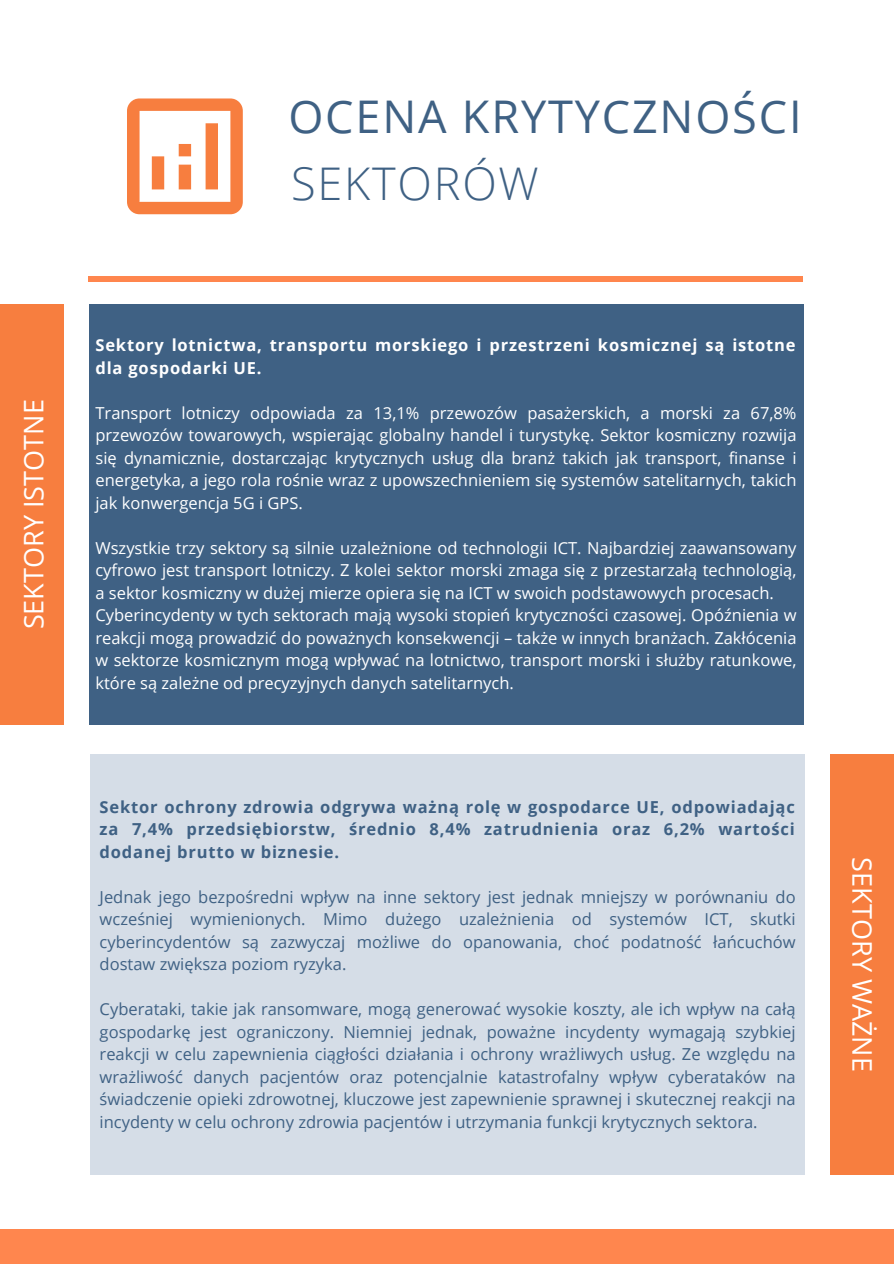
<style>
.page{position:relative;width:894px;height:1264px;background:#fff}
.page>*{position:absolute;margin:0;border:0;box-sizing:border-box;transform-origin:0 0}
.t1{font:45px "Open Sans";letter-spacing:.04em;color:#3f6184}
.t2{font:300 45px "Open Sans";letter-spacing:.04em;color:#3f6184}
.t3{font:27px "Open Sans";color:#fff}
.t4{font:16.5px/22.5px "Open Sans";color:#fff;text-align:justify}
.t5{font:16.5px/22.5px "Open Sans";color:#3f6184;text-align:justify}
.t6{font:700 16.5px/22.5px "Open Sans";letter-spacing:.05em;color:#3f6184;text-align:justify}
.t7{font:700 16.5px/22.5px "Open Sans";letter-spacing:.05em;color:#fff}
</style>
<div class="page">
<div style="left:0;top:1229px;width:893px;height:34px;background:#ff864e"></div>
<div style="left:89px;top:276px;width:713px;height:6px;background:#ff864e"></div>
<svg style="left:127px;top:98px;width:116px;height:116px"></svg>
<div style="left:0;top:304px;width:64px;height:420px;background:#f77e3f"></div>
<div style="left:89px;top:304px;width:714px;height:420px;background:#3f6184"></div>
<div style="left:91px;top:754px;width:713px;height:420px;background:#d5dde7"></div>
<div style="left:829px;top:754px;width:64px;height:420px;background:#f77e3f"></div>
<p class="t1" style="left:288px;top:85px;width:514px">OCENA KRYTYCZNOŚCI</p>
<h1 class="t2" style="left:291px;top:152px;width:249px">SEKTORÓW</h1>
<h3 class="t3" style="left:15px;top:629px;width:231px;rotate:-90deg">SEKTORY ISTOTNE</h3>
<h1 class="t7" style="left:95px;top:333px;width:701px">Sektory lotnictwa, transportu morskiego i przestrzeni kosmicznej są istotne dla gospodarki UE.</h1>
<h2 class="t4" style="left:95px;top:401px;width:702px">Transport lotniczy odpowiada za 13,1% przewozów pasażerskich, a morski za 67,8% przewozów towarowych, wspierając globalny handel i turystykę. Sektor kosmiczny rozwija się dynamicznie, dostarczając krytycznych usług dla branż takich jak transport, finanse i energetyka, a jego rola rośnie wraz z upowszechnieniem się systemów satelitarnych, takich jak konwergencja 5G i GPS.</h2>
<p class="t4" style="left:95px;top:536px;width:702px">Wszystkie trzy sektory są silnie uzależnione od technologii ICT. Najbardziej zaawansowany cyfrowo jest transport lotniczy. Z kolei sektor morski zmaga się z przestarzałą technologią, a sektor kosmiczny w dużej mierze opiera się na ICT w swoich podstawowych procesach.</p>
<h3 class="t4" style="left:95px;top:603px;width:702px">Cyberincydenty w tych sektorach mają wysoki stopień krytyczności czasowej. Opóźnienia w reakcji mogą prowadzić do poważnych konsekwencji – także w innych branżach. Zakłócenia w sektorze kosmicznym mogą wpływać na lotnictwo, transport morski i służby ratunkowe, które są zależne od precyzyjnych danych satelitarnych.</h3>
<p class="t6" style="left:100px;top:794px;width:696px">Sektor ochrony zdrowia odgrywa ważną rolę w gospodarce UE, odpowiadając za 7,4% przedsiębiorstw, średnio 8,4% zatrudnienia oraz 6,2% wartości dodanej brutto w biznesie.</p>
<p class="t5" style="left:100px;top:885px;width:697px">Jednak jego bezpośredni wpływ na inne sektory jest jednak mniejszy w porównaniu do wcześniej wymienionych. Mimo dużego uzależnienia od systemów ICT, skutki cyberincydentów są zazwyczaj możliwe do opanowania, choć podatność łańcuchów dostaw zwiększa poziom ryzyka.</p>
<p class="t5" style="left:100px;top:997px;width:697px">Cyberataki, takie jak ransomware, mogą generować wysokie koszty, ale ich wpływ na całą gospodarkę jest ograniczony. Niemniej jednak, poważne incydenty wymagają szybkiej reakcji w celu zapewnienia ciągłości działania i ochrony wrażliwych usług. Ze względu na wrażliwość danych pacjentów oraz potencjalnie katastrofalny wpływ cyberataków na świadczenie opieki zdrowotnej, kluczowe jest zapewnienie sprawnej i skutecznej reakcji na incydenty w celu ochrony zdrowia pacjentów i utrzymania funkcji krytycznych sektora.</p>
<p class="t3" style="left:881px;top:857px;width:216px;rotate:90deg">SEKTORY WAŻNE</p>
</div>
